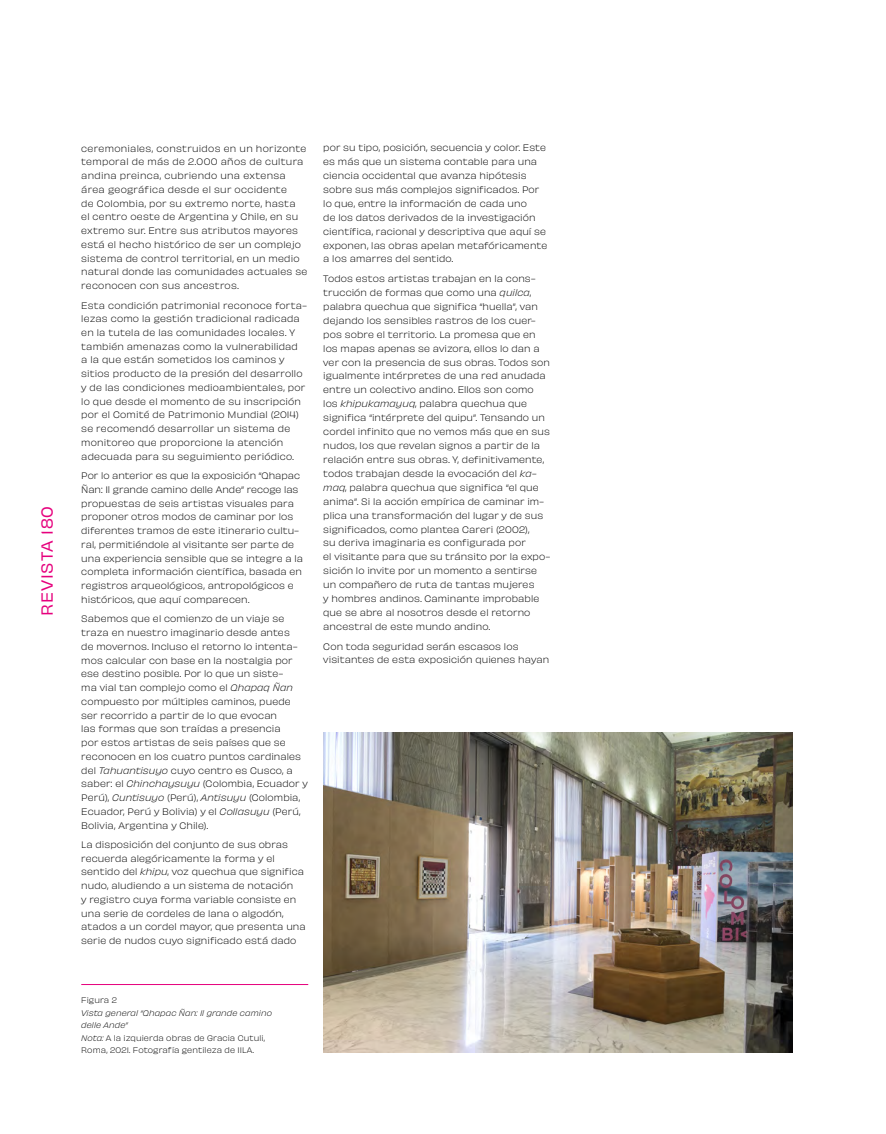
<style>
.page{position:relative;width:886px;height:1134px;background:#fff}
.page>*{position:absolute;margin:0;border:0;box-sizing:border-box;transform-origin:0 0}
.t1{font:15px "Obviously";letter-spacing:.05em;color:#e6007d}
.t2{font:8.75px/13.8px "Obviously Lght";letter-spacing:.015em;color:#000}
.t3{font:7.5px/12.5px "Obviously Lght";letter-spacing:.01em;color:#000}
.s1{font-style:italic}
</style>
<div class="page">
<img style="left:323px;top:732px;width:469px;height:321px">
<hr style="left:81px;top:984px;width:227px;height:1px;background:#e6007d">
<h1 class="t1" style="left:36px;top:615px;width:111px;rotate:-90deg">REVISTA 180</h1>
<p class="t2" style="left:81px;top:141px;width:228px">ceremoniales, construidos en un horizonte temporal de más de 2.000 años de cultura andina preinca, cubriendo una extensa área geográfica desde el sur occidente<br>de Colombia, por su extremo norte, hasta<br>el centro oeste de Argentina y Chile, en su extremo sur. Entre sus atributos mayores está el hecho histórico de ser un complejo sistema de control territorial, en un medio natural donde las comunidades actuales se reconocen con sus ancestros.</p>
<p class="t2" style="left:81px;top:298px;width:227px">Esta condición patrimonial reconoce forta&shy;lezas como la gestión tradicional radicada en la tutela de las comunidades locales. Y también amenazas como la vulnerabilidad<br>a la que están sometidos los caminos y sitios producto de la presión del desarrollo y de las condiciones medioambientales, por lo que desde el momento de su inscripción por el Comité de Patrimonio Mundial (2014) se recomendó desarrollar un sistema de monitoreo que proporcione la atención adecuada para su seguimiento periódico.</p>
<p class="t2" style="left:81px;top:468px;width:223px">Por lo anterior es que la exposición “Qhapac Ñan: Il grande camino delle Ande” recoge las propuestas de seis artistas visuales para proponer otros modos de caminar por los diferentes tramos de este itinerario cultu&shy;ral, permitiéndole al visitante ser parte de una experiencia sensible que se integre a la completa información científica, basada en registros arqueológicos, antropológicos e históricos, que aquí comparecen.</p>
<p class="t2" style="left:81px;top:611px;width:228px">Sabemos que el comienzo de un viaje se traza en nuestro imaginario desde antes<br>de movernos. Incluso el retorno lo intenta&shy;mos calcular con base en la nostalgia por ese destino posible. Por lo que un siste-<br>ma vial tan complejo como el <span class="s1">Qhapaq Ñan </span>compuesto por múltiples caminos, puede ser recorrido a partir de lo que evocan<br>las formas que son traídas a presencia<br>por estos artistas de seis países que se reconocen en los cuatro puntos cardinales del <span class="s1">Tahuantisuyo</span> cuyo centro es Cusco, a saber: el <span class="s1">Chinchaysuyu</span> (Colombia, Ecuador y Perú), <span class="s1">Cuntisuyo</span> (Perú), <span class="s1">Antisuyu</span> (Colombia, Ecuador, Perú y Bolivia) y el <span class="s1">Collasuyu</span> (Perú, Bolivia, Argentina y Chile).</p>
<p class="t2" style="left:81px;top:837px;width:226px">La disposición del conjunto de sus obras recuerda alegóricamente la forma y el sentido del <span class="s1">khipu</span>, voz quechua que significa nudo, aludiendo a un sistema de notación<br>y registro cuya forma variable consiste en una serie de cordeles de lana o algodón, atados a un cordel mayor, que presenta una serie de nudos cuyo significado está dado</p>
<p class="t2" style="left:323px;top:140px;width:225px">por su tipo, posición, secuencia y color. Este es más que un sistema contable para una ciencia occidental que avanza hipótesis sobre sus más complejos significados. Por lo que, entre la información de cada uno<br>de los datos derivados de la investigación científica, racional y descriptiva que aquí se exponen, las obras apelan metafóricamente a los amarres del sentido.</p>
<p class="t2" style="left:323px;top:271px;width:228px">Todos estos artistas trabajan en la cons&shy;trucción de formas que como una <span class="s1">quilca</span>, palabra quechua que significa “huella”, van dejando los sensibles rastros de los cuer&shy;pos sobre el territorio. La promesa que en los mapas apenas se avizora, ellos lo dan a ver con la presencia de sus obras. Todos son igualmente intérpretes de una red anudada entre un colectivo andino. Ellos son como los <span class="s1">khipukamayuq</span>, palabra quechua que significa “intérprete del quipu”. Tensando un cordel infinito que no vemos más que en sus nudos, los que revelan signos a partir de la relación entre sus obras. Y, definitivamente, todos trabajan desde la evocación del <span class="s1">ka&shy;maq</span>, palabra quechua que significa “el que anima”. Si la acción empírica de caminar im&shy;plica una transformación del lugar y de sus significados, como plantea Careri (2002),<br>su deriva imaginaria es configurada por<br>el visitante para que su tránsito por la expo&shy;sición lo invite por un momento a sentirse un compañero de ruta de tantas mujeres<br>y hombres andinos. Caminante improbable que se abre al nosotros desde el retorno ancestral de este mundo andino.</p>
<p class="t2" style="left:323px;top:638px;width:227px">Con toda seguridad serán escasos los visitantes de esta exposición quienes hayan</p>
<p class="t3" style="left:81px;top:993px;width:37px">Figura 2</p>
<p class="t3" style="left:81px;top:1006px;width:192px"><span class="s1">Vista general “Qhapac Ñan: Il grande camino delle Ande”<br>Nota:</span> A la izquierda obras de Gracia Cutuli, Roma, 2021. Fotografía gentileza de IILA.</p>
</div>
